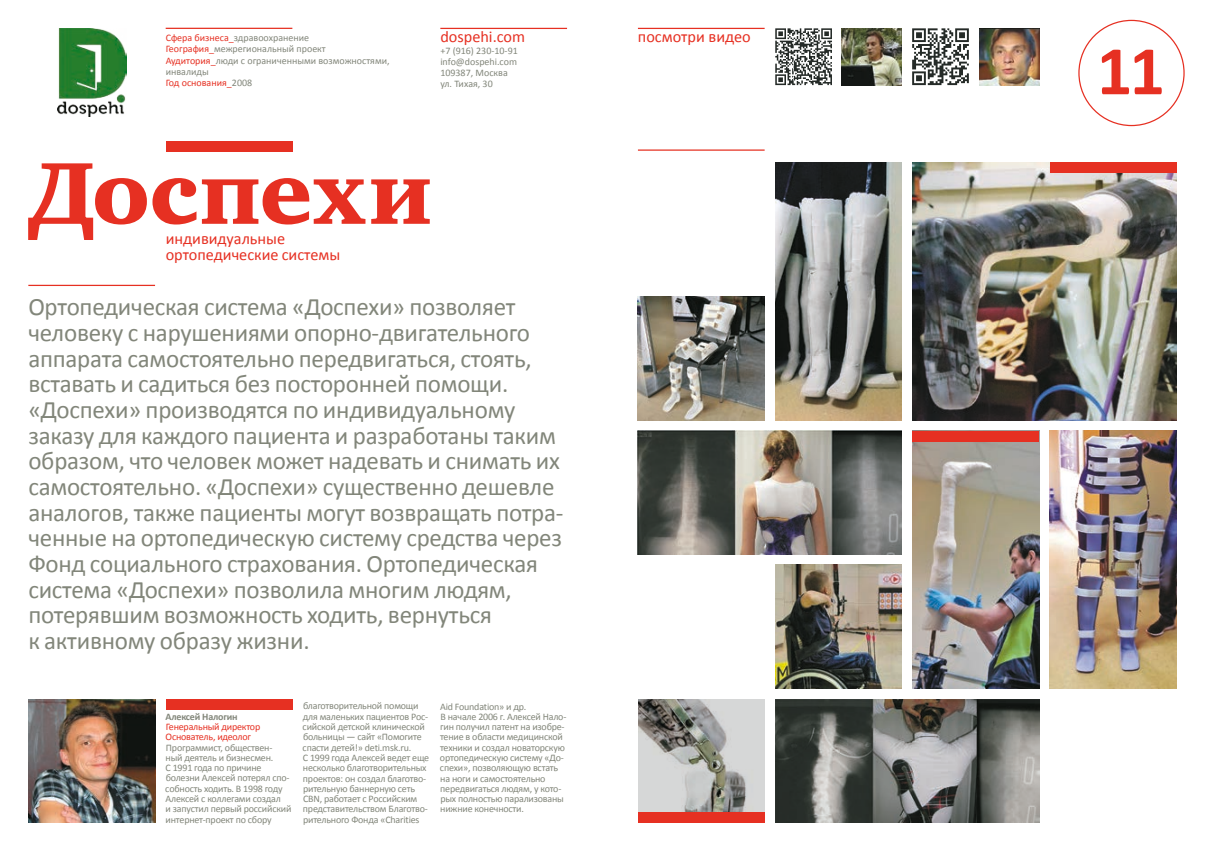
<style>
.page{position:relative;width:1205px;height:851px;background:#fff}
.page>*{position:absolute;margin:0;border:0;box-sizing:border-box;transform-origin:0 0}
.t1{font:900 90px "Charter C";color:#e63022}
.t2{font:700 70px "Calibri";color:#e63022}
.t3{font:25px/25.6px "Calibri";letter-spacing:-.01em;color:#82867a}
.t4{font:16.25px/16.2px "Calibri";color:#e63022}
.t5{font:10px/10.2px "Calibri";letter-spacing:-.02em;color:#82867a}
.t6{font:10px/11.2px "Calibri";color:#82867a}
.t7{font:10px/10.2px "Calibri";letter-spacing:-.02em;color:#e63022}
.t8{font:700 10px "Calibri";letter-spacing:-.02em;color:#82867a}
.s1{color:#e63022}
</style>
<div class="page">
<img style="left:912px;top:441px;width:127px;height:247px">
<hr style="left:440px;top:28px;width:127px;height:1px;background:#e63022">
<img style="left:57px;top:28px;width:69px;height:88px">
<hr style="left:166px;top:28px;width:126px;height:1px;background:#e63022">
<img style="left:28px;top:699px;width:127px;height:123px">
<hr style="left:638px;top:28px;width:126px;height:1px;background:#e63022">
<div style="left:166px;top:141px;width:126px;height:11px;background:#e63022"></div>
<hr style="left:28px;top:285px;width:127px;height:1px;background:#e63022">
<hr style="left:638px;top:149px;width:126px;height:2px;background:#e63022">
<img style="left:842px;top:28px;width:60px;height:57px">
<img style="left:979px;top:28px;width:60px;height:57px">
<div style="left:166px;top:699px;width:126px;height:10px;background:#e63022"></div>
<svg style="left:775px;top:28px;width:57px;height:57px"></svg>
<svg style="left:912px;top:28px;width:57px;height:57px"></svg>
<img style="left:1050px;top:431px;width:126px;height:257px">
<img style="left:638px;top:297px;width:126px;height:123px">
<img style="left:638px;top:699px;width:126px;height:112px">
<img style="left:638px;top:431px;width:264px;height:123px">
<img style="left:775px;top:699px;width:264px;height:123px">
<img style="left:912px;top:163px;width:264px;height:257px">
<img style="left:775px;top:163px;width:127px;height:257px">
<img style="left:775px;top:565px;width:127px;height:123px">
<div style="left:912px;top:431px;width:127px;height:10px;background:#e63022"></div>
<div style="left:1050px;top:162px;width:126px;height:11px;background:#e63022"></div>
<div style="left:638px;top:811px;width:126px;height:11px;background:#e63022"></div>
<h3 class="t4" style="left:440px;top:29px;width:86px">dospehi.com</h3>
<p class="t6" style="left:440px;top:45px;width:79px">+7 (916) 230-10-91 info@dospehi.com<br>109387, Москва ул. Тихая, 30</p>
<p class="t6" style="left:166px;top:32px;width:225px"><span class="s1">Сфера бизнеса_</span>здравоохранение<br><span class="s1">География_</span>межрегиональный проект<br><span class="s1">Аудитория_</span>люди с ограниченными возможностями, инвалиды<br><span class="s1">Год основания_</span>2008</p>
<h3 class="t4" style="left:638px;top:29px;width:114px">посмотри видео</h3>
<h1 class="t1" style="left:28px;top:143px;width:406px">Доспехи</h1>
<h3 class="t4" style="left:166px;top:230px;width:176px">индивидуальные ортопедические системы</h3>
<p class="t3" style="left:28px;top:294px;width:537px">Ортопедическая система «Доспехи» позволяет человеку с нарушениями опорно-двигательного аппарата самостоятельно передвигаться, стоять, вставать и садиться без посторонней помощи. «Доспехи» производятся по индивидуальному заказу для каждого пациента и разработаны таким образом, что человек может надевать и снимать их самостоятельно. «Доспехи» существенно дешевле аналогов, также пациенты могут возвращать потра&shy;ченные на ортопедическую систему средства через Фонд социального страхования. Ортопедическая система «Доспехи» позволила многим людям, потерявшим возможность ходить, вернуться<br>к активному образу жизни.</p>
<p class="t8" style="left:166px;top:709px;width:73px">Алексей Налогин</p>
<p class="t7" style="left:166px;top:721px;width:96px">Генеральный директор<br>Основатель, идеолог</p>
<p class="t5" style="left:165px;top:742px;width:128px">Программист, обществен-<br>ный деятель и бизнесмен.<br>С 1991 года по причине болезни Алексей потерял спо&shy;собность ходить. В 1998 году<br>Алексей с коллегами создал<br>и запустил первый российский интернет-проект по сбору</p>
<p class="t5" style="left:303px;top:701px;width:128px">благотворительной помощи для маленьких пациентов Рос&shy;сийской детской клинической больницы — сайт «Помогите спасти детей!» deti.msk.ru.<br>С 1999 года Алексей ведет еще несколько благотворительных проектов: он создал благотво&shy;рительную баннерную сеть<br>CBN, работает с Российским представительством Благотво&shy;рительного Фонда «Charities</p>
<p class="t5" style="left:440px;top:701px;width:128px">Aid Foundation» и др.<br>В начале 2006 г. Алексей Нало&shy;гин получил патент на изобре&shy;тение в области медицинской техники и создал новаторскую ортопедическую систему «До&shy;спехи», позволяющую встать на ноги и самостоятельно передвигаться людям, у кото&shy;рых полностью парализованы нижние конечности.</p>
<h2 class="t2" style="left:1097px;top:26px;width:70px">11</h2>
</div>
